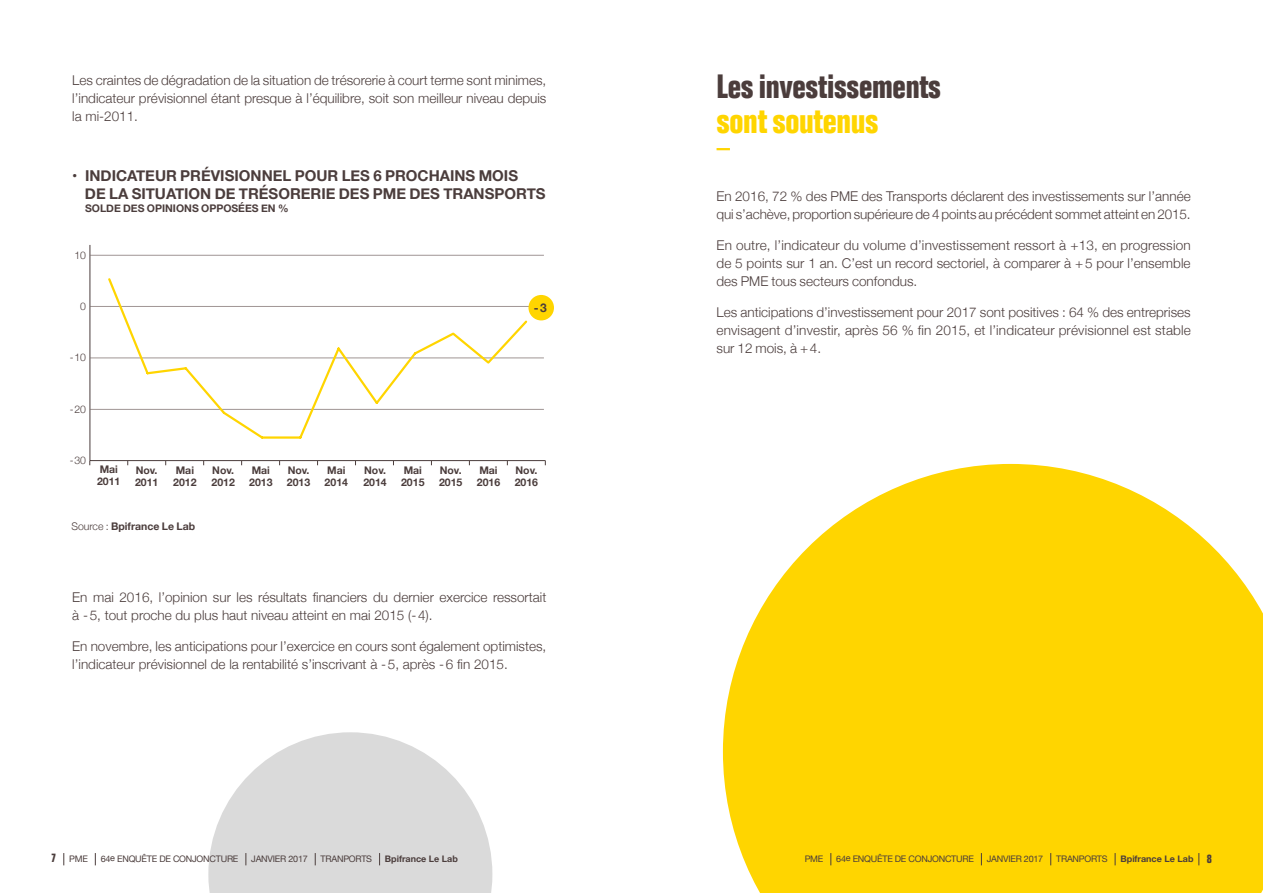
<style>
.page{position:relative;width:1263px;height:893px;background:#fff}
.page>*{position:absolute;margin:0;border:0;box-sizing:border-box;transform-origin:0 0}
.t1{font:700 condensed 34.5px "Folio";letter-spacing:-.01em;color:#ffd500}
.t2{font:700 condensed 33px "Folio";letter-spacing:-.01em;color:#4b3d3c}
.t3{font:700 15px/18px "Helvetica Neue";color:#4b3d3c}
.t4{font:300 13.5px/18px "Helvetica Neue";color:#4b3d3c;text-align:justify}
.t5{font:700 12px "Helvetica Neue";color:#4b3d3c}
.t6{font:700 condensed 12px "Folio";color:#4b3d3c}
.t7{font:700 10.5px/12px "Helvetica Neue";color:#4b3d3c}
.t8{font:300 10.5px "Helvetica Neue";letter-spacing:-.02em;color:#4b3d3c}
.t9{font:9px "Helvetica Neue";letter-spacing:-.025em;color:#4b3d3c}
.t10{font:700 9px "Helvetica Neue";color:#4b3d3c}
.s1{font-weight:300}
.s2{font-family:"Folio";font-stretch:condensed;font-size:12px}
</style>
<div class="page">
<svg style="left:723px;top:464px;width:540px;height:429px;background:#feda21"></svg>
<svg style="left:208px;top:732px;width:284px;height:161px;fill:#dadada"></svg>
<svg style="left:716px;top:148px;width:14px;height:2px"></svg>
<svg style="left:89px;top:245px;width:457px;height:216px"></svg>
<div style="left:528px;top:295px;width:26px;height:25px;background:#ffd500;border-radius:50%"></div>
<svg style="left:106px;top:276px;width:423px;height:165px"></svg>
<svg style="left:830px;top:853px;width:1px;height:12px"></svg>
<svg style="left:981px;top:853px;width:1px;height:12px"></svg>
<svg style="left:1050px;top:853px;width:1px;height:12px"></svg>
<svg style="left:1115px;top:853px;width:1px;height:12px"></svg>
<svg style="left:1198px;top:853px;width:1px;height:12px"></svg>
<svg style="left:63px;top:853px;width:1px;height:12px"></svg>
<svg style="left:95px;top:853px;width:1px;height:12px"></svg>
<svg style="left:245px;top:853px;width:1px;height:12px"></svg>
<svg style="left:315px;top:853px;width:1px;height:12px"></svg>
<svg style="left:379px;top:853px;width:1px;height:12px"></svg>
<p class="t4" style="left:72px;top:71px;width:476px">Les craintes de dégradation de la situation de trésorerie à court terme sont minimes, l’indicateur prévisionnel étant presque à l’équilibre, soit son meilleur niveau depuis la mi-2011.</p>
<p class="t3" style="left:85px;top:167px;width:462px;text-indent:-13px">• INDICATEUR PRÉVISIONNEL POUR LES 6 PROCHAINS MOIS<br>DE LA SITUATION DE TRÉSORERIE DES PME DES TRANSPORTS</p>
<p class="t7" style="left:85px;top:203px;width:205px">SOLDE DES OPINIONS OPPOSÉES EN %</p>
<p class="t8" style="left:75px;top:247px;width:13px">10</p>
<p class="t8" style="left:80px;top:298px;width:7px">0</p>
<p class="t8" style="left:70px;top:349px;width:18px">-10</p>
<p class="t5" style="left:534px;top:299px;width:15px">-3</p>
<p class="t8" style="left:70px;top:400px;width:18px">-20</p>
<p class="t8" style="left:70px;top:452px;width:18px">-30</p>
<p class="t7" style="left:97px;top:464px;width:25px">Mai<br>2011</p>
<p class="t7" style="left:135px;top:464px;width:25px">Nov.<br>2011</p>
<p class="t7" style="left:173px;top:464px;width:25px">Mai<br>2012</p>
<p class="t7" style="left:211px;top:464px;width:25px">Nov.<br>2012</p>
<p class="t7" style="left:249px;top:464px;width:25px">Mai<br>2013</p>
<p class="t7" style="left:287px;top:464px;width:25px">Nov.<br>2013</p>
<p class="t7" style="left:325px;top:464px;width:25px">Mai<br>2014</p>
<p class="t7" style="left:363px;top:464px;width:25px">Nov.<br>2014</p>
<p class="t7" style="left:401px;top:464px;width:25px">Mai<br>2015</p>
<p class="t7" style="left:439px;top:464px;width:25px">Nov.<br>2015</p>
<p class="t7" style="left:515px;top:464px;width:25px">Nov.<br>2016</p>
<p class="t7" style="left:477px;top:464px;width:25px">Mai<br>2016</p>
<p class="t7" style="left:71px;top:520px;width:125px"><span class="s1">Source :</span> Bpifrance Le Lab</p>
<p class="t4" style="left:72px;top:587px;width:476px">En mai 2016, l’opinion sur les résultats financiers du dernier exercice ressortait à -5, tout proche du plus haut niveau atteint en mai 2015 (-4).</p>
<p class="t4" style="left:72px;top:636px;width:476px">En novembre, les anticipations pour l’exercice en cours sont également optimistes, l’indicateur prévisionnel de la rentabilité s’inscrivant à -5, après -6 fin 2015.</p>
<h2 class="t2" style="left:716px;top:68px;width:226px">Les investissements</h2>
<h1 class="t1" style="left:716px;top:101px;width:164px">sont soutenus</h1>
<p class="t4" style="left:716px;top:186px;width:476px">En 2016, 72 % des PME des Transports déclarent des investissements sur l’année qui s’achève, proportion supérieure de 4 points au précédent sommet atteint en 2015.</p>
<p class="t4" style="left:716px;top:235px;width:476px">En outre, l’indicateur du volume d’investissement ressort à +13, en progression de 5 points sur 1 an. C’est un record sectoriel, à comparer à + 5 pour l’ensemble des PME tous secteurs confondus.</p>
<p class="t4" style="left:716px;top:302px;width:476px">Les anticipations d’investissement pour 2017 sont positives : 64 % des entreprises envisagent d’investir, après 56 % fin 2015, et l’indicateur prévisionnel est stable sur 12 mois, à +4.</p>
<p class="t6" style="left:51px;top:851px;width:7px">7</p>
<p class="t10" style="left:1120px;top:852px;width:93px">Bpifrance Le Lab <span class="s2">8</span></p>
<p class="t9" style="left:69px;top:853px;width:20px">PME</p>
<p class="t9" style="left:101px;top:853px;width:139px">64e ENQUÊTE DE CONJONCTURE</p>
<p class="t9" style="left:251px;top:853px;width:58px">JANVIER 2017</p>
<p class="t9" style="left:321px;top:853px;width:53px">TRANPORTS</p>
<p class="t10" style="left:385px;top:852px;width:74px">Bpifrance Le Lab</p>
<p class="t9" style="left:805px;top:853px;width:20px">PME</p>
<p class="t9" style="left:836px;top:853px;width:139px">64e ENQUÊTE DE CONJONCTURE</p>
<p class="t9" style="left:987px;top:853px;width:58px">JANVIER 2017</p>
<p class="t9" style="left:1056px;top:853px;width:53px">TRANPORTS</p>
</div>
